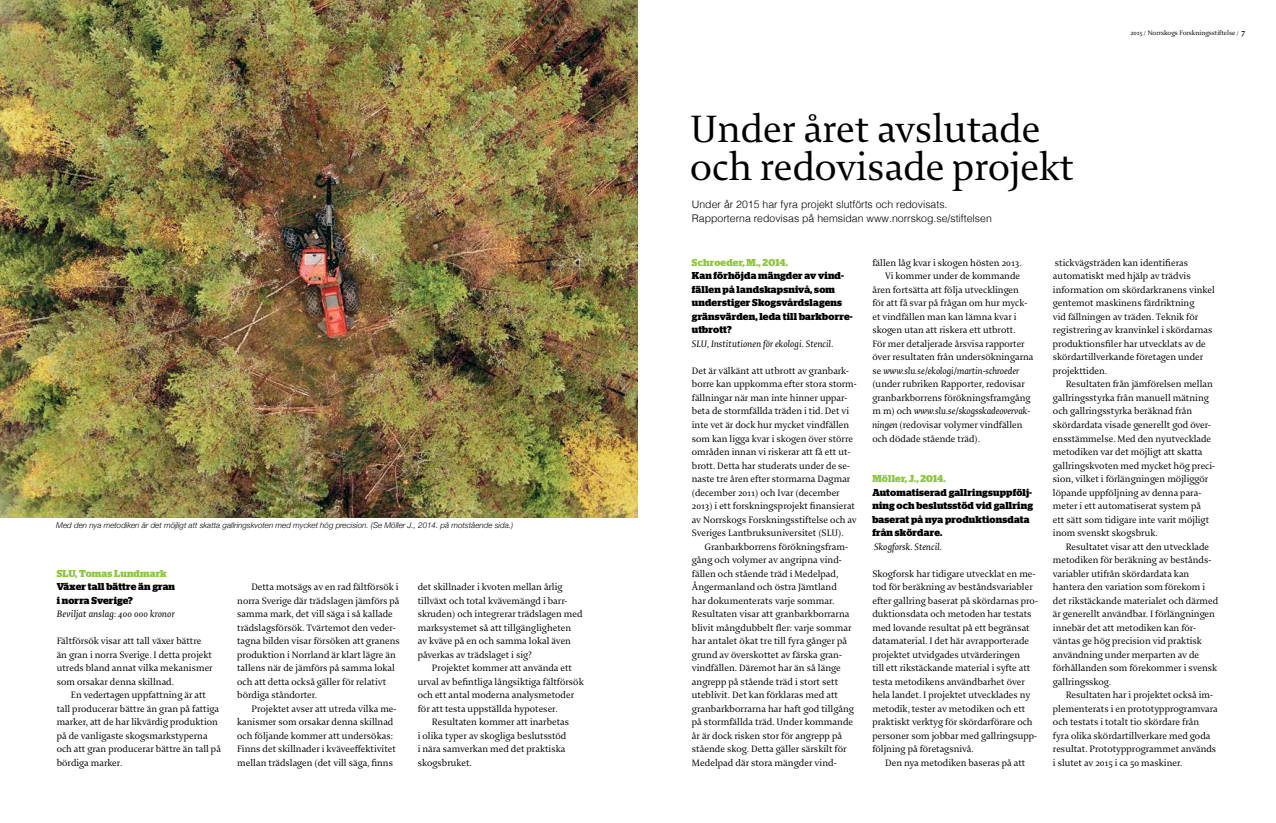
<style>
.page{position:relative;width:1276px;height:823px;background:#fff}
.page>*{position:absolute;margin:0;border:0;box-sizing:border-box;transform-origin:0 0}
.t1{font:41px/38px "Enigma";letter-spacing:-.005em;color:#000}
.t2{font:300 10.5px/14px "Helvetica";color:#000}
.t3{font:10px/13.5px "Enigma";color:#000}
.t4{font:700 10px/13.5px "Stag";letter-spacing:.02em;color:#000}
.t5{font:italic 10px "Enigma";color:#000}
.t6{font:700 10px "Stag";letter-spacing:.02em;color:#8dc63f}
.t7{font:italic 10px "Enigma";letter-spacing:.02em;color:#000}
.t8{font:italic 300 8px "Helvetica Neue";color:#000}
.t9{font:7px "Enigma";color:#000}
.s1{font-size:5.5px}
.s2{font-weight:700;font-size:8.5px}
.s3{font-style:normal}
.s4{font-style:italic}
</style>
<div class="page">
<img style="left:0;top:0;width:638px;height:517px">
<p class="t8" style="left:56px;top:519px;width:458px">Med den nya metodiken är det möjligt att skatta gallringskvoten med mycket hög precision. (Se Möller J., 2014. på motstående sida.)</p>
<p class="t6" style="left:57px;top:567px;width:111px">SLU, Tomas Lundmark</p>
<p class="t4" style="left:57px;top:579px;width:120px">Växer tall bättre än gran i norra Sverige?</p>
<p class="t7" style="left:57px;top:608px;width:120px">Beviljat anslag: 400 000 kronor</p>
<p class="t3" style="left:57px;top:634px;width:157px">Fältförsök visar att tall växer bättre än gran i norra Sverige. I detta projekt utreds bland annat vilka mekanismer som orsakar denna skillnad.</p>
<p class="t3" style="left:57px;top:688px;width:166px;text-indent:14px">En vedertagen uppfattning är att tall producerar bättre än gran på fattiga marker, att de har likvärdig produktion på de vanligaste skogsmarkstyperna och att gran producerar bättre än tall på bördiga marker.</p>
<p class="t3" style="left:237px;top:580px;width:164px;text-indent:14px">Detta motsägs av en rad fältförsök i norra Sverige där trädslagen jämförs på samma mark, det vill säga i så kallade trädslagsförsök. Tvärtemot den veder&shy;tagna bilden visar försöken att granens produktion i Norrland är klart lägre än tallens när de jämförs på samma lokal och att detta också gäller för relativt bördiga ståndorter.</p>
<p class="t3" style="left:237px;top:701px;width:161px;text-indent:14px">Projektet avser att utreda vilka me&shy;kanismer som orsakar denna skillnad och följande kommer att undersökas:<br>Finns det skillnader i kväveeffektivitet mellan trädslagen (det vill säga, finns</p>
<p class="t3" style="left:418px;top:580px;width:166px">det skillnader i kvoten mellan årlig tillväxt och total kvävemängd i barr&shy;skruden) och integrerar trädslagen med marksystemet så att tillgängligheten av kväve på en och samma lokal även påverkas av trädslaget i sig?</p>
<p class="t3" style="left:418px;top:661px;width:167px;text-indent:14px">Projektet kommer att använda ett urval av befintliga långsiktiga fältförsök och ett antal moderna analysmetoder för att testa uppställda hypoteser.</p>
<p class="t3" style="left:418px;top:715px;width:153px;text-indent:14px">Resultaten kommer att inarbetas i olika typer av skogliga beslutsstöd i nära samverkan med det praktiska skogsbruket.</p>
<h1 class="t1" style="left:690px;top:111px;width:385px">Under året avslutade och redovisade projekt</h1>
<p class="t2" style="left:692px;top:197px;width:301px">Under år 2015 har fyra projekt slutförts och redovisats.<br>Rapporterna redovisas på hemsidan www.norrskog.se/stiftelsen</p>
<p class="t9" style="left:1130px;top:29px;width:116px">2015 <span class="s1">/</span> Norrskogs Forskningsstiftelse <span class="s1">/</span> <span class="s2">7</span></p>
<p class="t6" style="left:692px;top:256px;width:98px">Schroeder, M., 2014.</p>
<p class="t4" style="left:692px;top:269px;width:162px">Kan förhöjda mängder av vind&shy;fällen på landskapsnivå, som understiger Skogsvårdslagens gränsvärden, leda till barkborre&shy;utbrott?</p>
<p class="t5" style="left:692px;top:338px;width:143px">SLU, Institutionen för ekologi. Stencil.</p>
<p class="t3" style="left:692px;top:364px;width:166px">Det är välkänt att utbrott av granbark&shy;borre kan uppkomma efter stora storm&shy;fällningar när man inte hinner uppar&shy;beta de stormfällda träden i tid. Det vi inte vet är dock hur mycket vindfällen som kan ligga kvar i skogen över större områden innan vi riskerar att få ett ut&shy;brott. Detta har studerats under de se&shy;naste tre åren efter stormarna Dagmar (december 2011) och Ivar (december 2013) i ett forskningsprojekt finansierat av Norrskogs Forskningsstiftelse och av Sveriges Lantbruksuniversitet (SLU).</p>
<p class="t3" style="left:692px;top:539px;width:164px;text-indent:13px">Granbarkborrens förökningsfram&shy;gång och volymer av angripna vind&shy;fällen och stående träd i Medelpad, Ångermanland och östra Jämtland<br>har dokumenterats varje sommar.<br>Resultaten visar att granbarkborrarna blivit mångdubbelt fler: varje sommar har antalet ökat tre till fyra gånger på grund av överskottet av färska gran&shy;vindfällen. Däremot har än så länge angrepp på stående träd i stort sett uteblivit. Det kan förklaras med att granbarkborrarna har haft god tillgång på stormfällda träd. Under kommande år är dock risken stor för angrepp på stående skog. Detta gäller särskilt för Medelpad där stora mängder vind-</p>
<p class="t3" style="left:872px;top:256px;width:151px">fällen låg kvar i skogen hösten 2013.</p>
<p class="t3" style="left:885px;top:269px;width:136px">Vi kommer under de kommande</p>
<p class="t3" style="left:872px;top:283px;width:148px">åren fortsätta att följa utvecklingen</p>
<p class="t3" style="left:872px;top:296px;width:156px">för att få svar på frågan om hur myck-</p>
<p class="t3" style="left:872px;top:310px;width:146px">et vindfällen man kan lämna kvar i</p>
<p class="t3" style="left:872px;top:323px;width:145px">skogen utan att riskera ett utbrott.</p>
<p class="t3" style="left:872px;top:337px;width:154px">För mer detaljerade årsvisa rapporter</p>
<p class="t3" style="left:872px;top:350px;width:163px">över resultaten från undersökningarna</p>
<p class="t5" style="left:872px;top:365px;width:148px"><span class="s3">se</span> www.slu.se/ekologi/martin-schroeder</p>
<p class="t3" style="left:872px;top:377px;width:154px">(under rubriken Rapporter, redovisar</p>
<p class="t3" style="left:872px;top:391px;width:160px">granbarkborrens förökningsframgång</p>
<p class="t5" style="left:872px;top:405px;width:159px"><span class="s3">m m) och</span> www.slu.se/skogsskadeovervak-</p>
<p class="t3" style="left:872px;top:418px;width:152px"><span class="s4">ningen</span> (redovisar volymer vindfällen</p>
<p class="t3" style="left:872px;top:431px;width:109px">och dödade stående träd).</p>
<p class="t6" style="left:872px;top:472px;width:75px">Möller, J., 2014.</p>
<p class="t4" style="left:872px;top:485px;width:162px">Automatiserad gallringsuppfölj&shy;ning och beslutsstöd vid gallring baserat på nya produktionsdata från skördare.</p>
<p class="t5" style="left:874px;top:540px;width:70px">Skogforsk. Stencil.</p>
<p class="t3" style="left:872px;top:566px;width:167px">Skogforsk har tidigare utvecklat en me&shy;tod för beräkning av beståndsvariabler efter gallring baserat på skördarnas pro&shy;duktionsdata och metoden har testats med lovande resultat på ett begränsat datamaterial. I det här avrapporterade projektet utvidgades utvärderingen<br>till ett rikstäckande material i syfte att testa metodikens användbarhet över hela landet. I projektet utvecklades ny metodik, tester av metodiken och ett praktiskt verktyg för skördarförare och personer som jobbar med gallringsupp&shy;följning på företagsnivå.</p>
<p class="t3" style="left:885px;top:755px;width:142px">Den nya metodiken baseras på att</p>
<p class="t3" style="left:1053px;top:256px;width:163px">stickvägsträden kan identifieras automatiskt med hjälp av trädvis information om skördarkranens vinkel gentemot maskinens färdriktning<br>vid fällningen av träden. Teknik för registrering av kranvinkel i skördarnas produktionsfiler har utvecklats av de skördartillverkande företagen under projekttiden.</p>
<p class="t3" style="left:1053px;top:377px;width:163px;text-indent:13px">Resultaten från jämförelsen mellan gallringsstyrka från manuell mätning och gallringsstyrka beräknad från skördardata visade generellt god över&shy;ensstämmelse. Med den nyutvecklade metodiken var det möjligt att skatta gallringskvoten med mycket hög preci&shy;sion, vilket i förlängningen möjliggör löpande uppföljning av denna para&shy;meter i ett automatiserat system på ett sätt som tidigare inte varit möjligt inom svenskt skogsbruk.</p>
<p class="t3" style="left:1053px;top:539px;width:167px;text-indent:13px">Resultatet visar att den utvecklade metodiken för beräkning av bestånds&shy;variabler utifrån skördardata kan hantera den variation som förekom i det rikstäckande materialet och därmed är generellt användbar. I förlängningen innebär det att metodiken kan för&shy;väntas ge hög precision vid praktisk användning under merparten av de förhållanden som förekommer i svensk gallringsskog.</p>
<p class="t3" style="left:1053px;top:688px;width:166px;text-indent:13px">Resultaten har i projektet också im&shy;plementerats i en prototypprogramvara och testats i totalt tio skördare från fyra olika skördartillverkare med goda resultat. Prototypprogrammet används i slutet av 2015 i ca 50 maskiner.</p>
</div>
